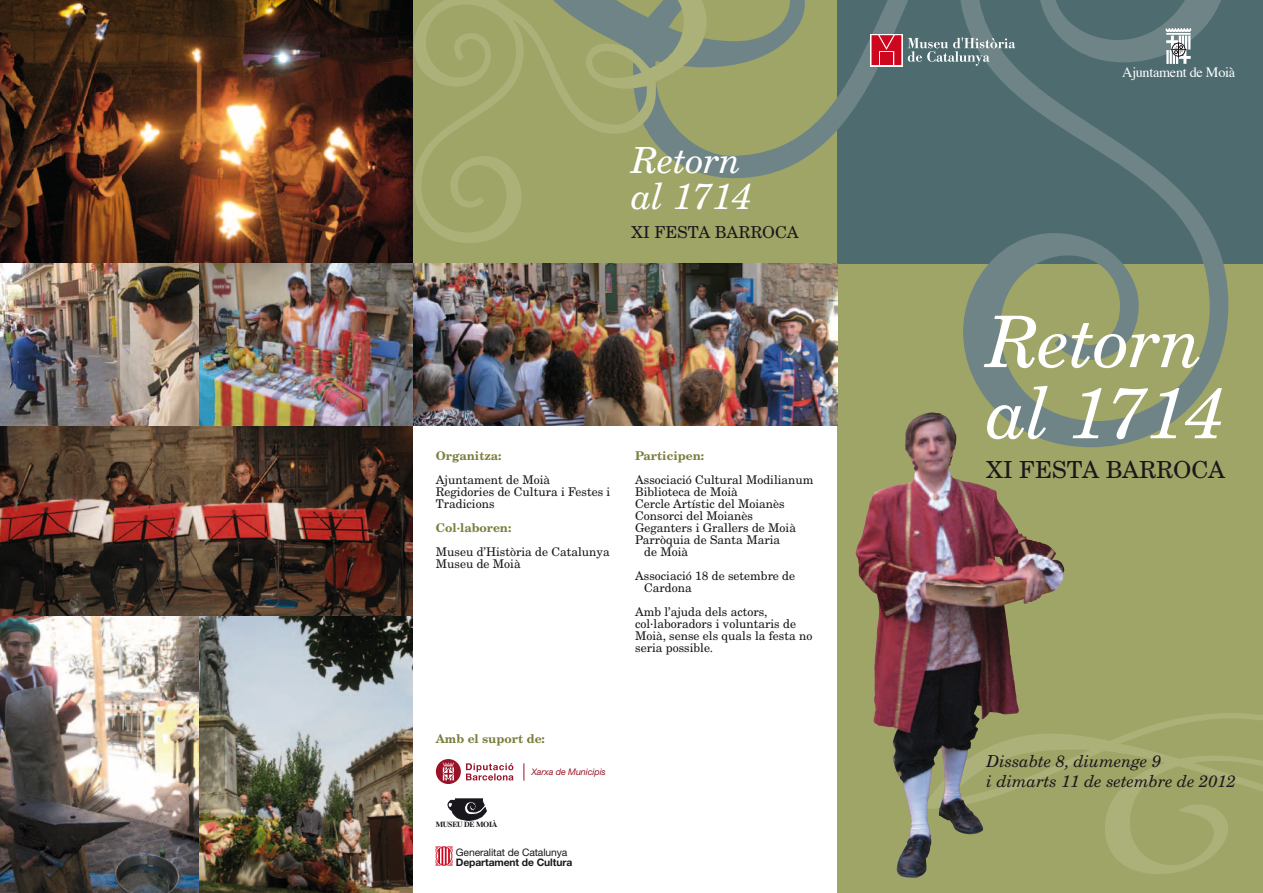
<style>
.page{position:relative;width:1263px;height:893px;background:#fff}
.page>*{position:absolute;margin:0;border:0;box-sizing:border-box;transform-origin:0 0}
.t1{font:253.2px "Decoration Pi LT Std 1";color:#acb17a}
.t2{font:italic 71.1px/71.1px "New Century Schlbk LT Std";letter-spacing:-.01em;color:#fff}
.t3{font:italic 36px/36px "New Century Schlbk LT Std";letter-spacing:-.01em;color:#fff}
.t4{font:23.55px "New Century Schlbk LT Std";color:#1a171c}
.t5{font:italic 16.5px/19.8px "New Century Schlbk LT Std";color:#1a171c}
.t6{font:16.5px "New Century Schlbk LT Std";color:#1a171c}
.t7{font:14.25px "Times";letter-spacing:-.02em;color:#fff}
.t8{font:12px/12px "New Century Schlbk LT Std";color:#1a171c}
.t9{font:700 12px "New Century Schlbk LT Std";color:#7b7e3c}
.t10{font:10.35px "Helvetica Neue LT Std";letter-spacing:-.01em;color:#1a171c}
.t11{font:700 10.35px "Helvetica Neue LT Std";letter-spacing:-.01em;color:#1a171c}
.t12{font:italic 9px "Helvetica Neue LT Std";letter-spacing:-.01em;color:#991328}
.t13{font:700 7.8px "Times";letter-spacing:-.04em;color:#1a171c}
</style>
<div class="page">
<svg style="left:838px;top:264px;width:425px;height:629px;background:#949261"></svg>
<div style="left:412px;top:0;width:426px;height:264px;background:#9fa566"></div>
<div style="left:838px;top:0;width:425px;height:264px;background:#4e6c70"></div>
<img style="left:0;top:425px;width:412px;height:468px">
<img style="left:0;top:0;width:412px;height:264px">
<img style="left:0;top:264px;width:508px;height:161px">
<svg style="left:435px;top:846px;width:18px;height:20px"></svg>
<svg style="left:436px;top:759px;width:77px;height:25px"></svg>
<svg style="left:523px;top:763px;width:1px;height:18px"></svg>
<svg style="left:448px;top:798px;width:39px;height:23px"></svg>
<img style="left:856px;top:447px;width:74px;height:147px">
<svg style="left:508px;top:0;width:720px;height:447px"></svg>
<h1 class="t1" style="left:412px;top:-59px;width:255px">•</h1>
<h3 class="t3" style="left:631px;top:142px;width:122px">Retorn al 1714</h3>
<h3 class="t6" style="left:631px;top:222px;width:169px">XI FESTA BARROCA</h3>
<p class="t9" style="left:436px;top:448px;width:67px">Organitza:</p>
<p class="t8" style="left:436px;top:473px;width:176px">Ajuntament de Moià<br>Regidories de Cultura i Festes i<br>Tradicions</p>
<p class="t9" style="left:436px;top:520px;width:77px">Col·laboren:</p>
<p class="t8" style="left:436px;top:545px;width:175px">Museu d’Història de Catalunya<br>Museu de Moià</p>
<p class="t9" style="left:635px;top:448px;width:71px">Participen:</p>
<p class="t8" style="left:635px;top:473px;width:180px">Associació Cultural Modilianum</p>
<p class="t8" style="left:635px;top:485px;width:104px">Biblioteca de Moià</p>
<p class="t8" style="left:635px;top:497px;width:151px">Cercle Artístic del Moianès</p>
<p class="t8" style="left:635px;top:509px;width:119px">Consorci del Moianès</p>
<p class="t8" style="left:635px;top:521px;width:162px">Geganters i Grallers de Moià</p>
<p class="t8" style="left:635px;top:533px;width:146px">Parròquia de Santa Maria</p>
<p class="t8" style="left:644px;top:545px;width:46px">de Moià</p>
<p class="t8" style="left:644px;top:569px;width:153px;text-indent:-9px">Associació 18 de setembre de<br>Cardona</p>
<p class="t8" style="left:635px;top:605px;width:179px">Amb l’ajuda dels actors, col·laboradors i voluntaris de<br>Moià, sense els quals la festa no seria possible.</p>
<p class="t9" style="left:436px;top:731px;width:111px">Amb el suport de:</p>
<p class="t13" style="left:436px;top:817px;width:63px">MUSEU DE MOIÀ</p>
<p class="t12" style="left:531px;top:767px;width:76px">Xarxa de Municipis</p>
<p class="t10" style="left:456px;top:846px;width:113px">Generalitat de Catalunya</p>
<p class="t11" style="left:456px;top:856px;width:118px">Departament de Cultura</p>
<p class="t7" style="left:1122px;top:58px;width:115px">Ajuntament de Moià</p>
<h2 class="t2" style="left:987px;top:306px;width:240px">Retorn al 1714</h2>
<h3 class="t4" style="left:986px;top:455px;width:240px">XI FESTA BARROCA</h3>
<h3 class="t5" style="left:986px;top:752px;width:251px">Dissabte 8, diumenge 9<br>i dimarts 11 de setembre de 2012</h3>
</div>
